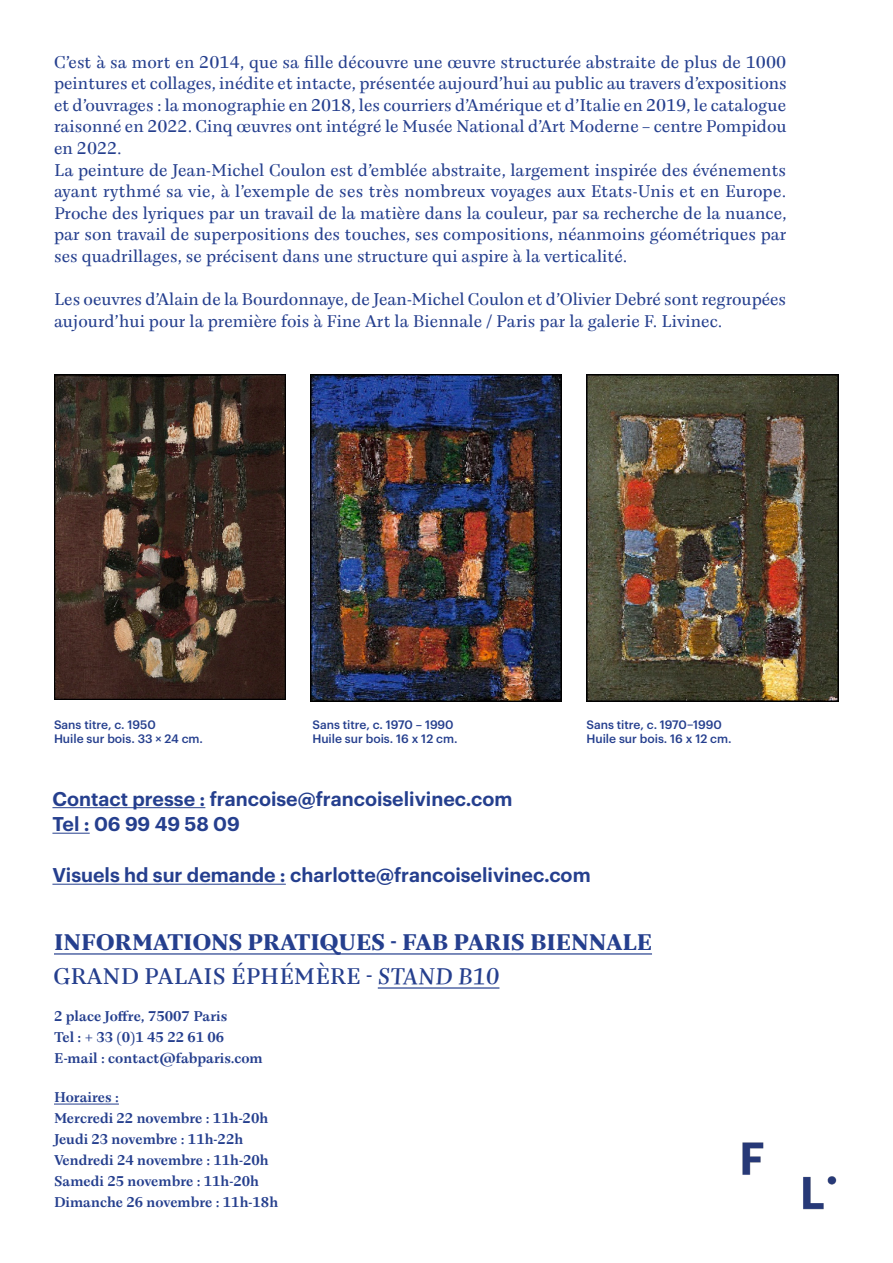
<style>
.page{position:relative;width:893px;height:1263px;background:#fff}
.page>*{position:absolute;margin:0;border:0;box-sizing:border-box;transform-origin:0 0}
.t1{font:900 24px "Fayon Pro";color:#253f8e}
.t2{font:500 24px "Fayon Pro";color:#253f8e}
.t3{font:600 19.5px "Graphik";color:#253f8e}
.t4{font:18px/21.6px "Fayon Pro";color:#253f8e;text-align:justify}
.t5{font:700 15px "Fayon Pro";color:#253f8e}
.t6{font:500 12px "Graphik";color:#253f8e}
.s1{font-style:italic}
</style>
<div class="page">
<img style="left:54px;top:375px;width:232px;height:325px">
<img style="left:311px;top:375px;width:250px;height:326px">
<img style="left:586px;top:375px;width:253px;height:326px">
<hr style="left:54px;top:953px;width:598px;height:1px;background:#253f8e">
<hr style="left:54px;top:1104px;width:65px;height:1px;background:#253f8e">
<img style="left:742px;top:1142px;width:95px;height:68px">
<hr style="left:378px;top:987px;width:121px;height:1px;background:#253f8e">
<hr style="left:52px;top:807px;width:153px;height:1px;background:#253f8e">
<hr style="left:52px;top:833px;width:38px;height:1px;background:#253f8e">
<hr style="left:52px;top:884px;width:234px;height:1px;background:#253f8e">
<p class="t4" style="left:54px;top:51px;width:734px">C’est à sa mort en 2014, que sa fille découvre une œuvre structurée abstraite de plus de 1000 peintures et collages, inédite et intacte, présentée aujourd’hui au public au travers d’expositions et d’ouvrages : la monographie en 2018, les courriers d’Amérique et d’Italie en 2019, le catalogue raisonné en 2022. Cinq œuvres ont intégré le Musée National d’Art Moderne – centre Pompidou en 2022.</p>
<p class="t4" style="left:54px;top:159px;width:734px">La peinture de Jean-Michel Coulon est d’emblée abstraite, largement inspirée des événements ayant rythmé sa vie, à l’exemple de ses très nombreux voyages aux Etats-Unis et en Europe.<br>Proche des lyriques par un travail de la matière dans la couleur, par sa recherche de la nuance, par son travail de superpositions des touches, ses compositions, néanmoins géométriques par ses quadrillages, se précisent dans une structure qui aspire à la verticalité.</p>
<p class="t4" style="left:54px;top:288px;width:734px">Les oeuvres d’Alain de la Bourdonnaye, de Jean-Michel Coulon et d’Olivier Debré sont regroupées aujourd’hui pour la première fois à Fine Art la Biennale / Paris par la galerie F. Livinec.</p>
<p class="t6" style="left:54px;top:715px;width:103px">Sans titre, c. 1950</p>
<p class="t6" style="left:54px;top:730px;width:151px">Huile sur bois. 33 × 24 cm.</p>
<p class="t6" style="left:312px;top:715px;width:143px">Sans titre, c. 1970 – 1990</p>
<p class="t6" style="left:312px;top:730px;width:147px">Huile sur bois. 16 x 12 cm.</p>
<p class="t6" style="left:586px;top:715px;width:137px">Sans titre, c. 1970–1990</p>
<p class="t6" style="left:586px;top:730px;width:147px">Huile sur bois. 16 x 12 cm.</p>
<p class="t3" style="left:52px;top:784px;width:461px">Contact presse : francoise@francoiselivinec.com</p>
<p class="t3" style="left:52px;top:809px;width:189px">Tel : 06 99 49 58 09</p>
<p class="t3" style="left:52px;top:860px;width:540px">Visuels hd sur demande : charlotte@francoiselivinec.com</p>
<p class="t1" style="left:54px;top:926px;width:599px">INFORMATIONS PRATIQUES - FAB PARIS BIENNALE</p>
<p class="t2" style="left:54px;top:960px;width:447px">GRAND PALAIS ÉPHÉMÈRE - <span class="s1">STAND B10</span></p>
<p class="t5" style="left:54px;top:1006px;width:175px">2 place Joffre, 75007 Paris</p>
<p class="t5" style="left:54px;top:1027px;width:172px">Tel : + 33 (0)1 45 22 61 06</p>
<p class="t5" style="left:54px;top:1048px;width:210px">E-mail : contact@fabparis.com</p>
<p class="t5" style="left:54px;top:1087px;width:66px">Horaires :</p>
<p class="t5" style="left:54px;top:1108px;width:216px">Mercredi 22 novembre : 11h-20h</p>
<p class="t5" style="left:54px;top:1129px;width:191px">Jeudi 23 novembre : 11h-22h</p>
<p class="t5" style="left:54px;top:1150px;width:216px">Vendredi 24 novembre : 11h-20h</p>
<p class="t5" style="left:54px;top:1171px;width:207px">Samedi 25 novembre : 11h-20h</p>
<p class="t5" style="left:54px;top:1192px;width:226px">Dimanche 26 novembre : 11h-18h</p>
</div>
